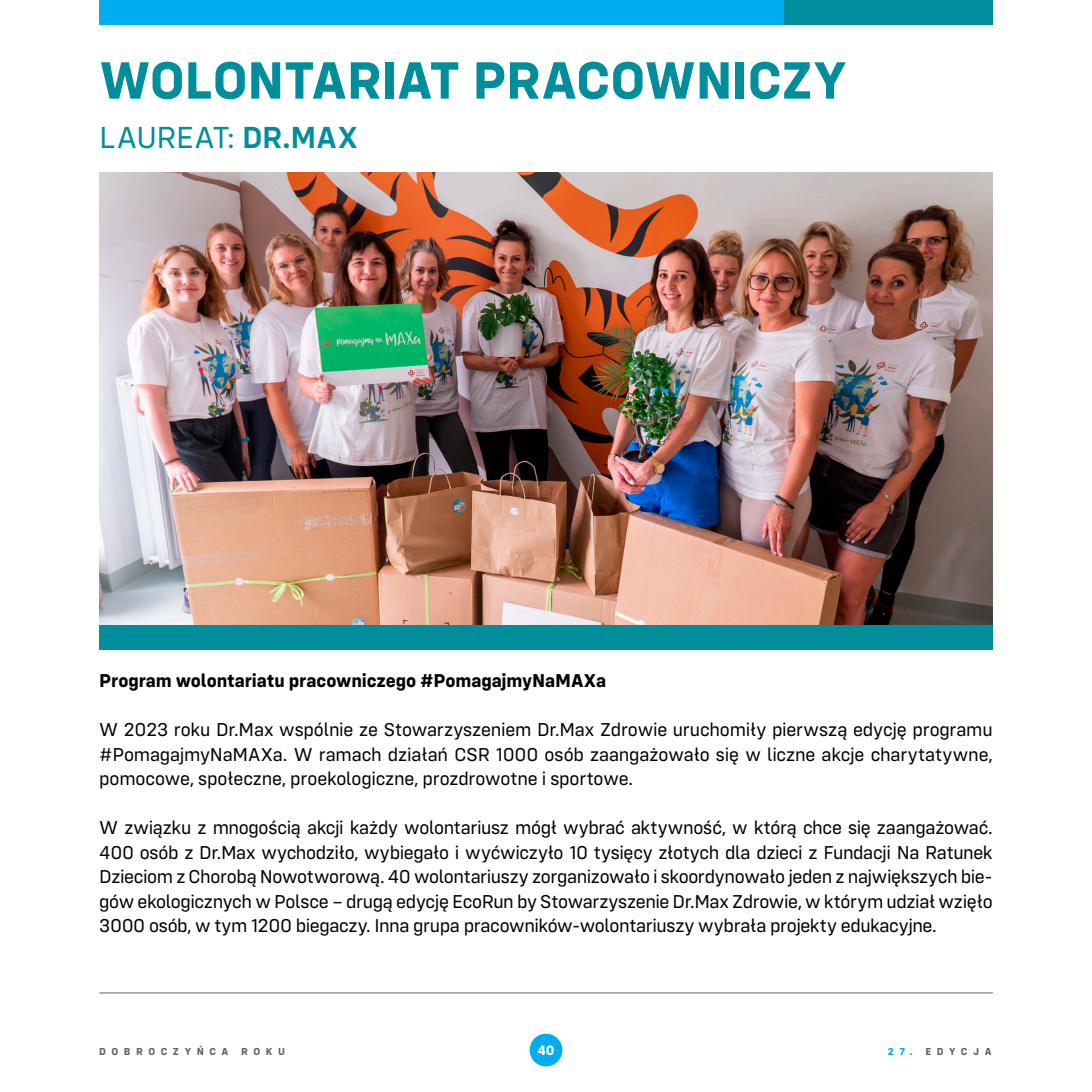
<style>
.page{position:relative;width:1092px;height:1092px;background:#fff}
.page>*{position:absolute;margin:0;border:0;box-sizing:border-box;transform-origin:0 0}
.t1{font:700 54.25px "Config";letter-spacing:-.01em;color:#008e9c}
.t2{font:31.5px "Config";letter-spacing:-.01em;color:#008e9c}
.t3{font:19.25px/24.5px "Config";letter-spacing:-.015em;color:#000;text-align:justify}
.t4{font:700 19.25px "Config";letter-spacing:-.005em;color:#000}
.t5{font:700 14px "Config";color:#fff}
.t6{font:700 10.5px "Config";letter-spacing:.53em;color:#5f6366}
.s1{font-weight:600}
.s2{color:#00a8ff}
</style>
<div class="page">
<div style="left:529px;top:1033px;width:33px;height:33px;background:#00aeef;border-radius:50%"></div>
<div style="left:99px;top:0;width:689px;height:25px;background:#00aeef"></div>
<div style="left:784px;top:0;width:208px;height:25px;background:#008e9c"></div>
<hr style="left:99px;top:992px;width:893px;height:1px;background:#5f6366">
<img style="left:99px;top:172px;width:893px;height:453px">
<div style="left:99px;top:625px;width:893px;height:25px;background:#008e9c"></div>
<p class="t1" style="left:99px;top:48px;width:748px">WOLONTARIAT PRACOWNICZY</p>
<p class="t2" style="left:99px;top:119px;width:260px">LAUREAT: <span class="s1">DR.MAX</span></p>
<p class="t4" style="left:99px;top:669px;width:508px">Program wolontariatu pracowniczego #PomagajmyNaMAXa</p>
<p class="t3" style="left:99px;top:717px;width:894px">W 2023 roku Dr.Max wspólnie ze Stowarzyszeniem Dr.Max Zdrowie uruchomiły pierwszą edycję programu #PomagajmyNaMAXa. W ramach działań CSR 1000 osób zaangażowało się w liczne akcje charytatywne, pomocowe, społeczne, proekologiczne, prozdrowotne i sportowe.</p>
<p class="t3" style="left:99px;top:815px;width:894px">W związku z mnogością akcji każdy wolontariusz mógł wybrać aktywność, w którą chce się zaangażować.<br>400 osób z Dr.Max wychodziło, wybiegało i wyćwiczyło 10 tysięcy złotych dla dzieci z Fundacji Na Ratunek Dzieciom z Chorobą Nowotworową. 40 wolontariuszy zorganizowało i skoordynowało jeden z największych bie&shy;gów ekologicznych w Polsce – drugą edycję EcoRun by Stowarzyszenie Dr.Max Zdrowie, w którym udział wzięło 3000 osób, w tym 1200 biegaczy. Inna grupa pracowników-wolontariuszy wybrała projekty edukacyjne.</p>
<p class="t6" style="left:99px;top:1044px;width:187px">DOBROCZYŃCA ROKU</p>
<p class="t5" style="left:537px;top:1041px;width:19px">40</p>
<p class="t6" style="left:887px;top:1044px;width:105px"><span class="s2">27.</span> EDYCJA</p>
</div>
